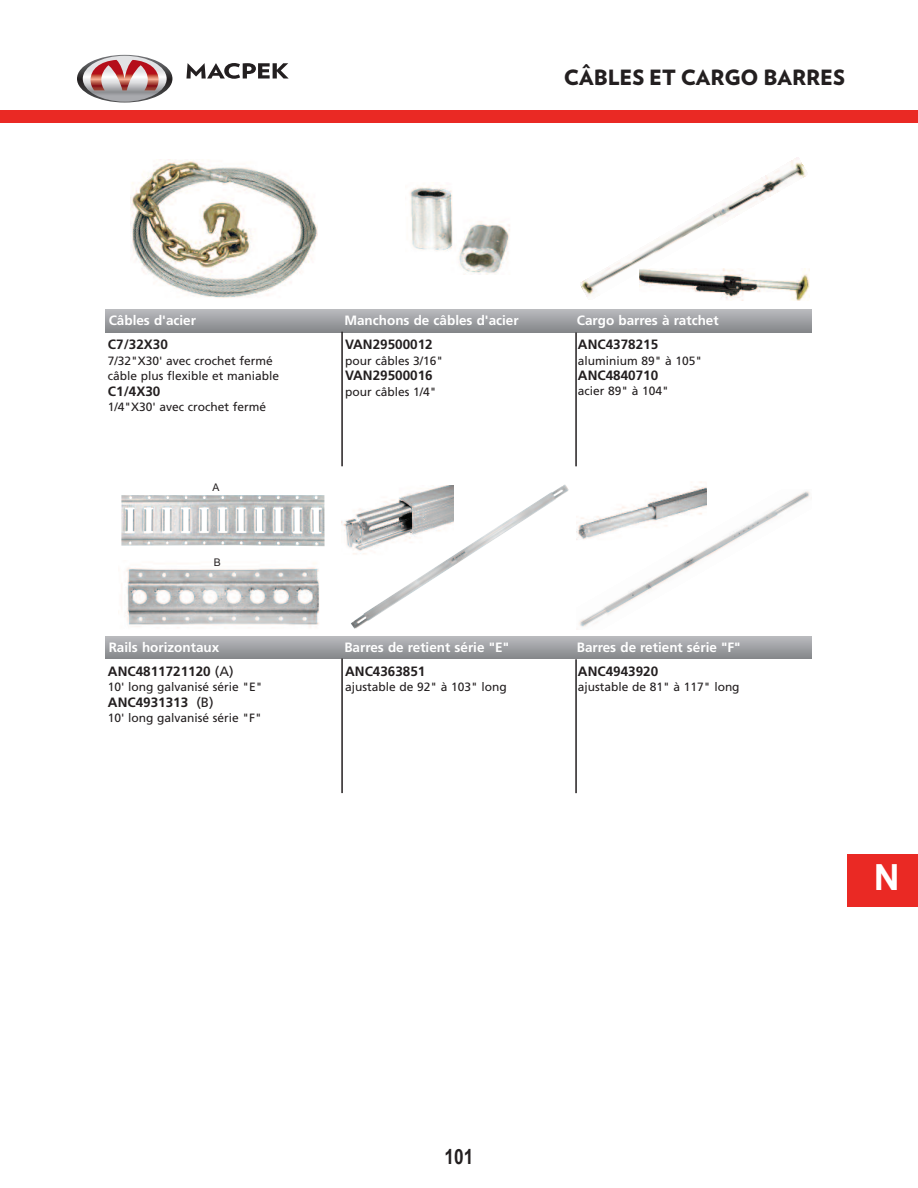
<style>
.page{position:relative;width:918px;height:1188px;background:#fff}
.page>*{position:absolute;margin:0;border:0;box-sizing:border-box;transform-origin:0 0}
.t1{font:700 36px "Arial";color:#fff}
.t2{font:900 21px "Verlag";color:#231f20}
.t3{font:700 21px "Arial Narrow";color:#231f20}
.t4{font:700 13.5px "Frutiger";color:#fff}
.t5{font:700 13.5px "Frutiger";color:#231f20}
.t6{font:12px/15.5px "Frutiger";color:#231f20}
.t7{font:10.5px "Arial";color:#231f20}
.s1{font-weight:400}
</style>
<div class="page">
<img style="left:130px;top:159px;width:188px;height:139px">
<img style="left:409px;top:185px;width:101px;height:90px">
<img style="left:580px;top:157px;width:226px;height:143px">
<div style="left:106px;top:310px;width:706px;height:22px;background:linear-gradient(to bottom,#b7b8bc,#888a8d)"></div>
<hr style="left:341px;top:332px;width:2px;height:134px;background:#231f20">
<hr style="left:575px;top:332px;width:2px;height:134px;background:#231f20">
<img style="left:121px;top:495px;width:204px;height:51px">
<img style="left:121px;top:563px;width:199px;height:64px">
<img style="left:342px;top:519px;width:9px;height:29px">
<img style="left:351px;top:484px;width:218px;height:145px">
<div style="left:106px;top:637px;width:706px;height:22px;background:linear-gradient(to bottom,#b8b9bd,#87898c)"></div>
<hr style="left:341px;top:659px;width:2px;height:134px;background:#231f20">
<hr style="left:575px;top:659px;width:2px;height:134px;background:#231f20">
<svg style="left:77px;top:55px;width:95px;height:48px"></svg>
<svg style="left:186px;top:63px;width:103px;height:16px"></svg>
<div style="left:0;top:111px;width:918px;height:12px;background:#ea2924"></div>
<div style="left:638px;top:268px;width:173px;height:34px;background:#fff"></div>
<img style="left:640px;top:268px;width:170px;height:32px">
<img style="left:577px;top:489px;width:233px;height:138px">
<div style="left:847px;top:854px;width:71px;height:53px;background:#ea2924"></div>
<p class="t2" style="left:564px;top:69px;width:283px">CÂBLES ET CARGO BARRES</p>
<p class="t4" style="left:109px;top:315px;width:89px">Câbles d'acier</p>
<p class="t4" style="left:344px;top:315px;width:176px">Manchons de câbles d'acier</p>
<p class="t4" style="left:577px;top:315px;width:143px">Cargo barres à ratchet</p>
<p class="t5" style="left:108px;top:339px;width:62px">C7/32X30</p>
<p class="t6" style="left:108px;top:354px;width:173px">7/32"X30' avec crochet fermé câble plus flexible et maniable</p>
<p class="t5" style="left:108px;top:386px;width:54px">C1/4X30</p>
<p class="t6" style="left:108px;top:400px;width:160px">1/4"X30' avec crochet fermé</p>
<p class="t7" style="left:212px;top:482px;width:9px">A</p>
<p class="t7" style="left:214px;top:557px;width:9px">B</p>
<p class="t5" style="left:345px;top:339px;width:89px">VAN29500012</p>
<p class="t6" style="left:345px;top:354px;width:100px">pour câbles 3/16"</p>
<p class="t5" style="left:345px;top:370px;width:89px">VAN29500016</p>
<p class="t6" style="left:345px;top:385px;width:93px">pour câbles 1/4"</p>
<p class="t5" style="left:578px;top:339px;width:82px">ANC4378215</p>
<p class="t6" style="left:578px;top:354px;width:126px">aluminium 89" à 105"</p>
<p class="t5" style="left:578px;top:370px;width:82px">ANC4840710</p>
<p class="t6" style="left:578px;top:384px;width:93px">acier 89" à 104"</p>
<p class="t4" style="left:109px;top:641px;width:112px">Rails horizontaux</p>
<p class="t4" style="left:344px;top:641px;width:166px">Barres de retient série "E"</p>
<p class="t4" style="left:577px;top:641px;width:166px">Barres de retient série "F"</p>
<p class="t5" style="left:108px;top:666px;width:127px">ANC4811721120 <span class="s1">(A)</span></p>
<p class="t6" style="left:108px;top:680px;width:156px">10' long galvanisé série "E"</p>
<p class="t5" style="left:108px;top:697px;width:107px">ANC4931313 <span class="s1">(B)</span></p>
<p class="t6" style="left:108px;top:711px;width:156px">10' long galvanisé série "F"</p>
<p class="t5" style="left:345px;top:666px;width:82px">ANC4363851</p>
<p class="t6" style="left:345px;top:680px;width:163px">ajustable de 92" à 103" long</p>
<p class="t5" style="left:578px;top:666px;width:82px">ANC4943920</p>
<p class="t6" style="left:578px;top:680px;width:163px">ajustable de 81" à 117" long</p>
<p class="t1" style="left:874px;top:857px;width:27px">N</p>
<p class="t3" style="left:445px;top:1145px;width:30px">101</p>
</div>
